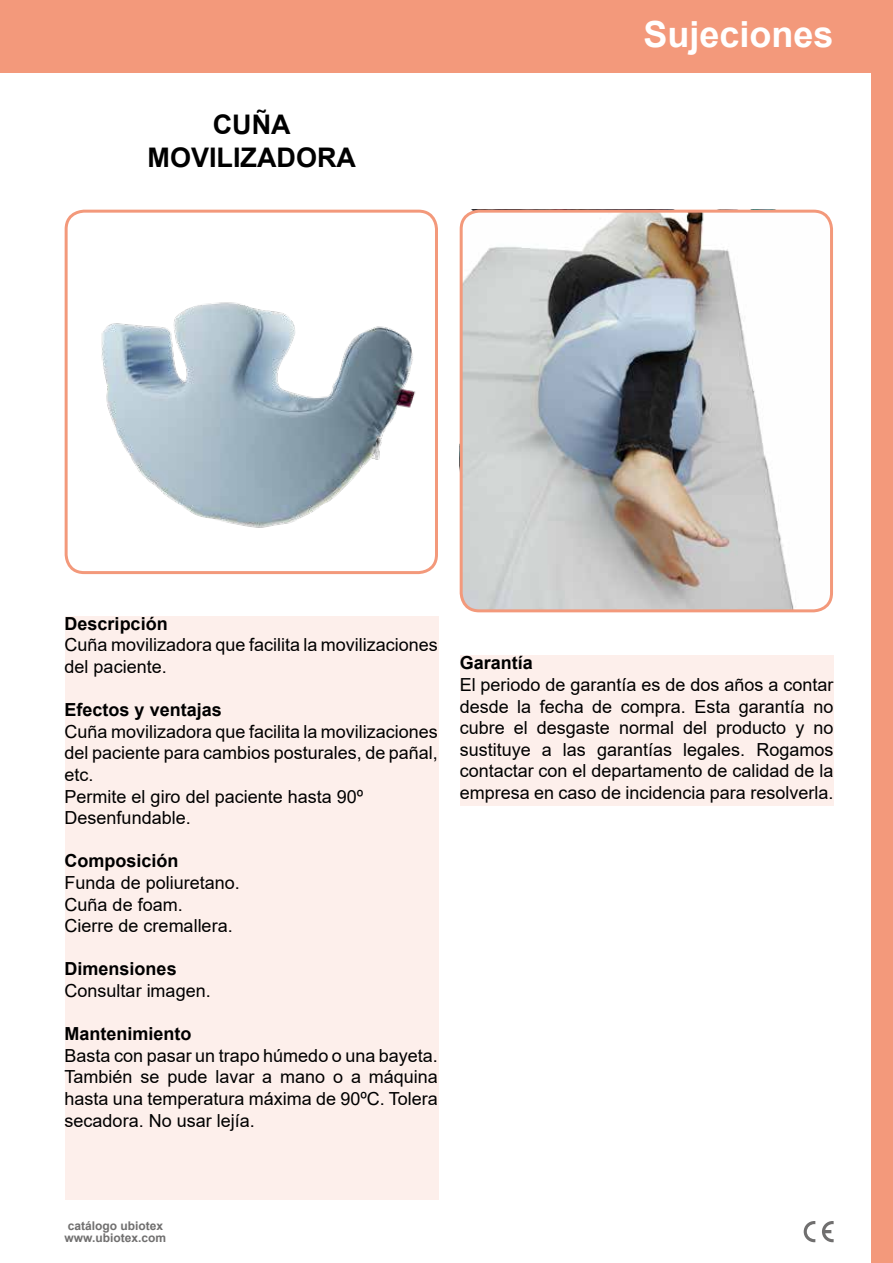
<style>
.page{position:relative;width:893px;height:1263px;background:#fff}
.page>*{position:absolute;margin:0;border:0;box-sizing:border-box;transform-origin:0 0}
.t1{font:700 36px "Arial";color:#fff}
.t2{font:700 27px/32.4px "Arial";color:#000;text-align:center}
.t3{font:18px/21.6px "Arial";color:#000}
.t4{font:700 18px "Arial";color:#000}
.t5{font:700 12px/12px "Arial";color:#706f6f}
</style>
<div class="page">
<div style="left:65px;top:617px;width:373px;height:582px;background:#fdefeb"></div>
<div style="left:460px;top:656px;width:373px;height:150px;background:#fdefeb"></div>
<div style="left:872px;top:0;width:21px;height:1263px;background:#f3997b"></div>
<div style="left:0;top:0;width:893px;height:72px;background:#f3997b"></div>
<svg style="left:804px;top:1221px;width:11px;height:21px"></svg>
<svg style="left:822px;top:1221px;width:12px;height:21px"></svg>
<img style="left:66px;top:211px;width:370px;height:362px">
<div style="left:65px;top:210px;width:373px;height:364px;border:3px solid #f3997b;border-radius:18px"></div>
<img style="left:461px;top:211px;width:370px;height:400px">
<div style="left:460px;top:210px;width:373px;height:402px;border:3px solid #f3997b;border-radius:18px"></div>
<h2 class="t2" style="left:148px;top:109px;width:210px">CUÑA<br>MOVILIZADORA</h2>
<h1 class="t1" style="left:643px;top:9px;width:192px">Sujeciones</h1>
<p class="t4" style="left:65px;top:611px;width:105px">Descripción</p>
<p class="t3" style="left:65px;top:634px;width:375px">Cuña movilizadora que facilita la movilizaciones del paciente.</p>
<p class="t4" style="left:65px;top:697px;width:159px">Efectos y ventajas</p>
<p class="t3" style="left:65px;top:720px;width:375px">Cuña movilizadora que facilita la movilizaciones del paciente para cambios posturales, de pañal, etc.<br>Permite el giro del paciente hasta 90º<br>Desenfundable.</p>
<p class="t4" style="left:65px;top:848px;width:116px">Composición</p>
<p class="t3" style="left:65px;top:872px;width:177px">Funda de poliuretano.<br>Cuña de foam.<br>Cierre de cremallera.</p>
<p class="t4" style="left:65px;top:956px;width:114px">Dimensiones</p>
<p class="t3" style="left:65px;top:980px;width:148px">Consultar imagen.</p>
<p class="t4" style="left:65px;top:1021px;width:129px">Mantenimiento</p>
<p class="t3" style="left:65px;top:1044px;width:375px;text-align:justify">Basta con pasar un trapo húmedo o una bayeta.<br>También se pude lavar a mano o a máquina hasta una temperatura máxima de 90ºC. Tolera secadora. No usar lejía.</p>
<p class="t4" style="left:460px;top:650px;width:75px">Garantía</p>
<p class="t3" style="left:460px;top:674px;width:375px;text-align:justify">El periodo de garantía es de dos años a contar desde la fecha de compra. Esta garantía no cubre el desgaste normal del producto y no sustituye a las garantías legales. Rogamos contactar con el departamento de calidad de la empresa en caso de incidencia para resolverla.</p>
<p class="t5" style="left:65px;top:1219px;width:103px">catálogo ubiotex www.ubiotex.com</p>
</div>
